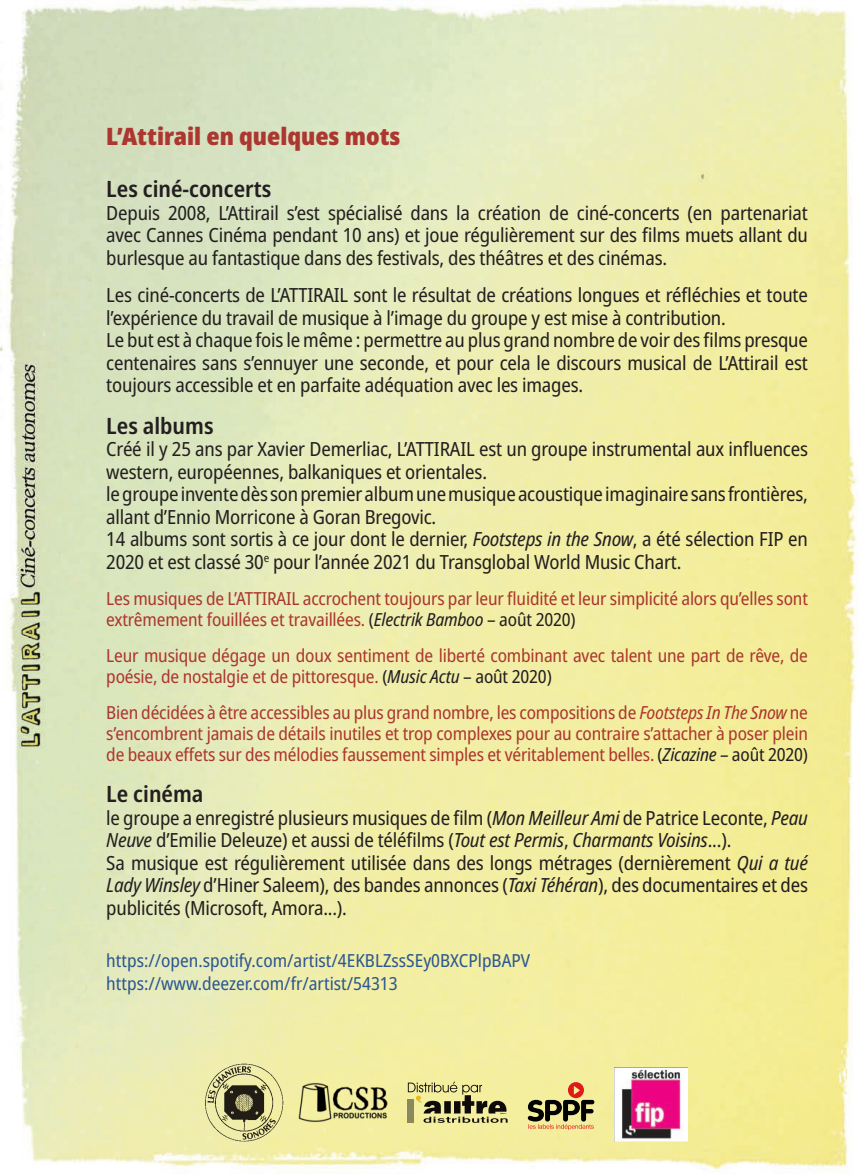
<style>
.page{position:relative;width:859px;height:1174px;background:#fff}
.page>*{position:absolute;margin:0;border:0;box-sizing:border-box;transform-origin:0 0}
.t1{font:900 semi-condensed 24px "Noto Sans Display";color:#ac3730}
.t2{font:600 semi-condensed 22.5px "Noto Sans Display";color:#231f20}
.t3{font:semi-condensed 19.5px/22.5px "Noto Sans Display";letter-spacing:-.01em;color:#231f20}
.t4{font:semi-condensed 18px/21px "Noto Sans Display";letter-spacing:-.01em;color:#ac3730}
.t5{font:semi-condensed 18px "Noto Sans Display";color:#2c5790}
.s1{font-style:italic}
.s2{color:#231f20}
.s3{font-style:italic;color:#231f20}
</style>
<div class="page">
<img style="left:0;top:0;width:859px;height:1172px">
<div style="left:522px;top:1079px;width:78px;height:54px;background:#f4ee9d"></div>
<svg style="left:568px;top:1082px;width:16px;height:16px"></svg>
<svg style="left:528px;top:1086px;width:66px;height:44px"></svg>
<img style="left:204px;top:1063px;width:80px;height:78px">
<svg style="left:408px;top:1081px;width:100px;height:41px;background:#b2ad73"></svg>
<img style="left:294px;top:1081px;width:99px;height:41px">
<img style="left:615px;top:1067px;width:73px;height:74px">
<p class="t1" style="left:106px;top:119px;width:296px">L’Attirail en quelques mots</p>
<p class="t2" style="left:106px;top:173px;width:167px">Les ciné-concerts</p>
<p class="t3" style="left:106px;top:202px;width:703px;text-align:justify">Depuis 2008, L’Attirail s’est spécialisé dans la création de ciné-concerts (en partenariat avec Cannes Cinéma pendant 10 ans) et joue régulièrement sur des films muets allant du burlesque au fantastique dans des festivals, des théâtres et des cinémas.</p>
<p class="t3" style="left:106px;top:284px;width:703px">Les ciné-concerts de L’ATTIRAIL sont le résultat de créations longues et réfléchies et toute l’expérience du travail de musique à l’image du groupe y est mise à contribution.</p>
<p class="t3" style="left:106px;top:329px;width:703px;text-align:justify">Le but est à chaque fois le même : permettre au plus grand nombre de voir des films presque centenaires sans s’ennuyer une seconde, et pour cela le discours musical de L’Attirail est toujours accessible et en parfaite adéquation avec les images.</p>
<p class="t2" style="left:106px;top:409px;width:109px">Les albums</p>
<p class="t3" style="left:106px;top:438px;width:703px">Créé il y 25 ans par Xavier Demerliac, L’ATTIRAIL est un groupe instrumental aux influences western, européennes, balkaniques et orientales.</p>
<p class="t3" style="left:106px;top:483px;width:703px">le groupe invente dès son premier album une musique acoustique imaginaire sans frontières, allant d’Ennio Morricone à Goran Bregovic.</p>
<p class="t3" style="left:106px;top:528px;width:703px">14 albums sont sortis à ce jour dont le dernier, <span class="s1">Footsteps in the Snow</span>, a été sélection FIP en<br>2020 et est classé 30<sup>e</sup> pour l’année 2021 du Transglobal World Music Chart.</p>
<p class="t4" style="left:106px;top:588px;width:703px">Les musiques de L’ATTIRAIL accrochent toujours par leur fluidité et leur simplicité alors qu’elles sont extrêmement fouillées et travaillées. <span class="s2">(</span><span class="s3">Electrik Bamboo</span> <span class="s2">– août 2020)</span></p>
<p class="t4" style="left:106px;top:645px;width:703px">Leur musique dégage un doux sentiment de liberté combinant avec talent une part de rêve, de poésie, de nostalgie et de pittoresque. <span class="s2">(</span><span class="s3">Music Actu</span> <span class="s2">– août 2020)</span></p>
<p class="t4" style="left:106px;top:702px;width:703px;text-align:justify">Bien décidées à être accessibles au plus grand nombre, les compositions de <span class="s1">Footsteps In The Snow</span> ne s’encombrent jamais de détails inutiles et trop complexes pour au contraire s’attacher à poser plein de beaux effets sur des mélodies faussement simples et véritablement belles. <span class="s2">(</span><span class="s3">Zicazine</span> <span class="s2">– août 2020)</span></p>
<p class="t2" style="left:106px;top:778px;width:99px">Le cinéma</p>
<p class="t3" style="left:106px;top:806px;width:703px">le groupe a enregistré plusieurs musiques de film (<span class="s1">Mon Meilleur Ami</span> de Patrice Leconte, <span class="s1">Peau<br>Neuve</span> d’Emilie Deleuze) et aussi de téléfilms (<span class="s1">Tout est Permis</span>, <span class="s1">Charmants Voisins</span>...).</p>
<p class="t3" style="left:106px;top:851px;width:703px;text-align:justify">Sa musique est régulièrement utilisée dans des longs métrages (dernièrement <span class="s1">Qui a tué Lady Winsley</span> d’Hiner Saleem), des bandes annonces (<span class="s1">Taxi Téhéran</span>), des documentaires et des publicités (Microsoft, Amora...).</p>
<p class="t5" style="left:106px;top:947px;width:425px">https://open.spotify.com/artist/4EKBLZssSEy0BXCPlpBAPV</p>
<p class="t5" style="left:106px;top:970px;width:293px">https://www.deezer.com/fr/artist/54313</p>
</div>
